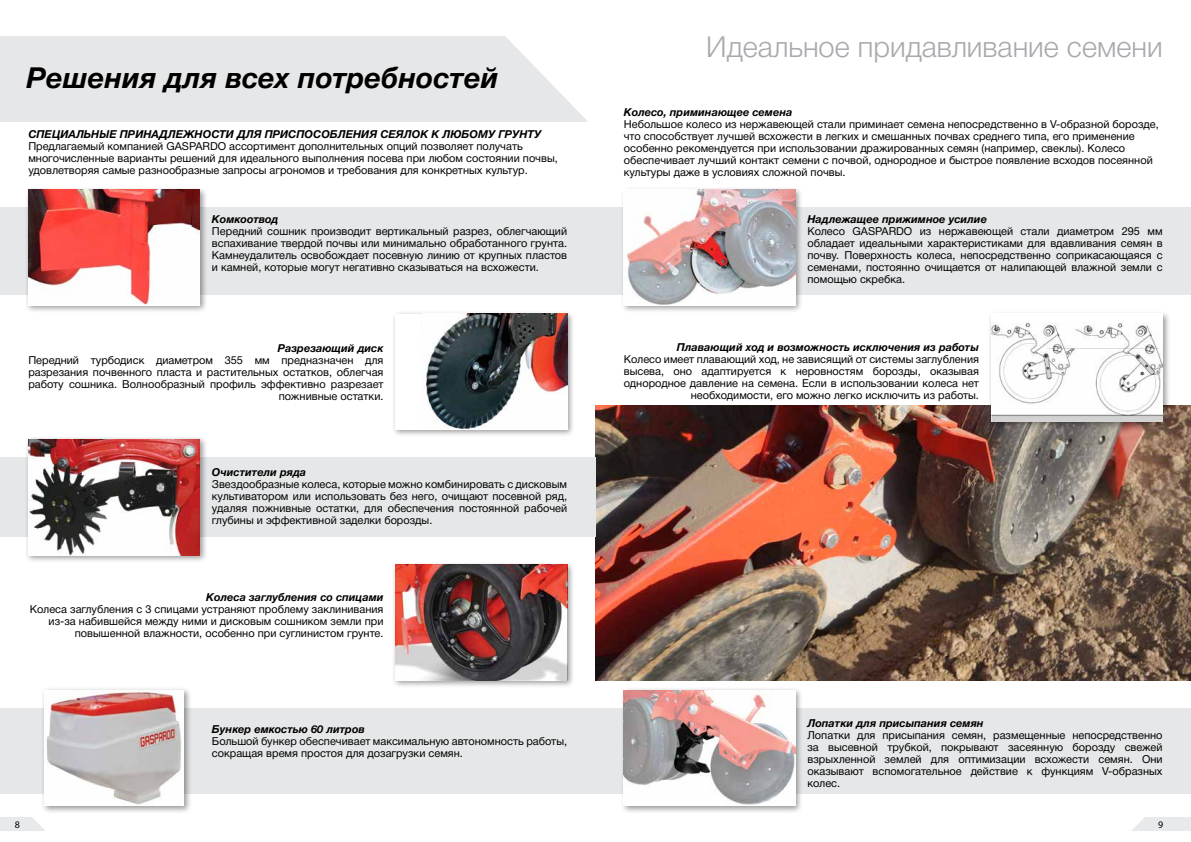
<style>
.page{position:relative;width:1191px;height:842px;background:#fff}
.page>*{position:absolute;margin:0;border:0;box-sizing:border-box;transform-origin:0 0}
.t1{font:300 29px "Helvetica Neue Cyr";color:#a7a9ac}
.t2{font:italic 700 29px "Helvetica Neue Cyr";color:#000}
.t3{font:11px/12px "Helvetica Neue Cyr";color:#000;text-align:justify}
.t4{font:italic 700 11px "Helvetica Neue Cyr";color:#000}
.t5{font:10px "Myriad Pro";color:#000}
</style>
<div class="page">
<div style="left:0;top:36px;width:588px;height:86px;background:#e6e7e8"></div>
<div style="left:0;top:708px;width:1191px;height:86px;background:#e6e7e8"></div>
<div style="left:41px;top:687px;width:151px;height:127px;background:#000;opacity:.4"></div>
<img style="left:44px;top:690px;width:140px;height:116px">
<div style="left:392px;top:561px;width:183px;height:127px;background:#000;opacity:.4"></div>
<img style="left:395px;top:565px;width:172px;height:115px">
<img style="left:595px;top:405px;width:596px;height:275px">
<div style="left:0;top:457px;width:595px;height:80px;background:#e6e7e8"></div>
<div style="left:25px;top:436px;width:183px;height:127px;background:#000;opacity:.4"></div>
<img style="left:28px;top:439px;width:172px;height:116px">
<div style="left:620px;top:687px;width:183px;height:127px;background:#000;opacity:.4"></div>
<img style="left:624px;top:690px;width:171px;height:116px">
<div style="left:392px;top:310px;width:183px;height:128px;background:#000;opacity:.4"></div>
<div style="left:395px;top:314px;width:172px;height:116px;background:#fff"></div>
<img style="left:421px;top:314px;width:146px;height:116px">
<div style="left:987px;top:310px;width:183px;height:119px;background:#000;opacity:.4"></div>
<img style="left:991px;top:322px;width:171px;height:99px">
<div style="left:991px;top:314px;width:171px;height:8px;background:#fff"></div>
<div style="left:0;top:207px;width:1191px;height:88px;background:#e6e7e8"></div>
<div style="left:25px;top:186px;width:183px;height:127px;background:#000;opacity:.4"></div>
<img style="left:28px;top:190px;width:172px;height:115px">
<div style="left:620px;top:186px;width:183px;height:127px;background:#000;opacity:.4"></div>
<img style="left:624px;top:190px;width:171px;height:115px">
<svg style="left:0;top:817px;width:45px;height:14px"></svg>
<svg style="left:1132px;top:817px;width:59px;height:14px"></svg>
<h1 class="t2" style="left:27px;top:62px;width:473px">Решения для всех потребностей</h1>
<p class="t4" style="left:28px;top:128px;width:515px">СПЕЦИАЛЬНЫЕ ПРИНАДЛЕЖНОСТИ ДЛЯ ПРИСПОСОБЛЕНИЯ СЕЯЛОК К ЛЮБОМУ ГРУНТУ</p>
<p class="t3" style="left:28px;top:140px;width:531px;text-align:left">Предлагаемый компанией GASPARDO ассортимент дополнительных опций позволяет получать многочисленные варианты решений для идеального выполнения посева при любом состоянии почвы, удовлетворяя самые разнообразные запросы агрономов и требования для конкретных культур.</p>
<p class="t4" style="left:212px;top:213px;width:68px">Комкоотвод</p>
<p class="t3" style="left:212px;top:225px;width:357px">Передний сошник производит вертикальный разрез, облегчающий вспахивание твердой почвы или минимально обработанного грунта.<br>Камнеудалитель освобождает посевную линию от крупных пластов и камней, которые могут негативно сказываться на всхожести.</p>
<p class="t4" style="left:278px;top:342px;width:107px">Разрезающий диск</p>
<p class="t3" style="left:28px;top:354px;width:357px;text-align:right">Передний турбодиск диаметром 355 мм предназначен для разрезания почвенного пласта и растительных остатков, облегчая работу сошника. Волнообразный профиль эффективно разрезает пожнивные остатки.</p>
<p class="t4" style="left:212px;top:466px;width:96px">Очистители ряда</p>
<p class="t3" style="left:212px;top:478px;width:357px">Звездообразные колеса, которые можно комбинировать с дисковым культиватором или использовать без него, очищают посевной ряд, удаляя пожнивные остатки, для обеспечения постоянной рабочей глубины и эффективной заделки борозды.</p>
<p class="t4" style="left:206px;top:591px;width:179px">Колеса заглубления со спицами</p>
<p class="t3" style="left:30px;top:603px;width:355px;text-align:right">Колеса заглубления с 3 спицами устраняют проблему заклинивания из-за набившейся между ними и дисковым сошником земли при повышенной влажности, особенно при суглинистом грунте.</p>
<p class="t4" style="left:212px;top:723px;width:154px">Бункер емкостью 60 литров</p>
<p class="t3" style="left:212px;top:735px;width:357px">Большой бункер обеспечивает максимальную автономность работы, сокращая время простоя для дозагрузки семян.</p>
<h1 class="t1" style="left:706px;top:31px;width:458px">Идеальное придавливание семени</h1>
<p class="t4" style="left:624px;top:106px;width:170px">Колесо, приминающее семена</p>
<p class="t3" style="left:624px;top:118px;width:536px;text-align:left">Небольшое колесо из нержавеющей стали приминает семена непосредственно в V-образной борозде, что способствует лучшей всхожести в легких и смешанных почвах среднего типа, его применение особенно рекомендуется при использовании дражированных семян (например, свеклы). Колесо обеспечивает лучший контакт семени с почвой, однородное и быстрое появление всходов посеянной культуры даже в условиях сложной почвы.</p>
<p class="t4" style="left:807px;top:213px;width:181px">Надлежащее прижимное усилие</p>
<p class="t3" style="left:807px;top:225px;width:357px">Колесо GASPARDO из нержавеющей стали диаметром 295 мм обладает идеальными характеристиками для вдавливания семян в почву. Поверхность колеса, непосредственно соприкасающаяся с семенами, постоянно очищается от налипающей влажной земли с помощью скребка.</p>
<p class="t4" style="left:676px;top:341px;width:304px">Плавающий ход и возможность исключения из работы</p>
<p class="t3" style="left:624px;top:353px;width:357px;text-align:right">Колесо имеет плавающий ход, не зависящий от системы заглубления высева, оно адаптируется к неровностям борозды, оказывая однородное давление на семена. Если в использовании колеса нет необходимости, его можно легко исключить из работы.</p>
<p class="t4" style="left:807px;top:717px;width:178px">Лопатки для присыпания семян</p>
<p class="t3" style="left:807px;top:729px;width:357px">Лопатки для присыпания семян, размещенные непосредственно за высевной трубкой, покрывают засеянную борозду свежей взрыхленной землей для оптимизации всхожести семян. Они оказывают вспомогательное действие к функциям V-образных колес.</p>
<p class="t5" style="left:15px;top:818px;width:7px">8</p>
<p class="t5" style="left:1158px;top:818px;width:7px">9</p>
</div>
